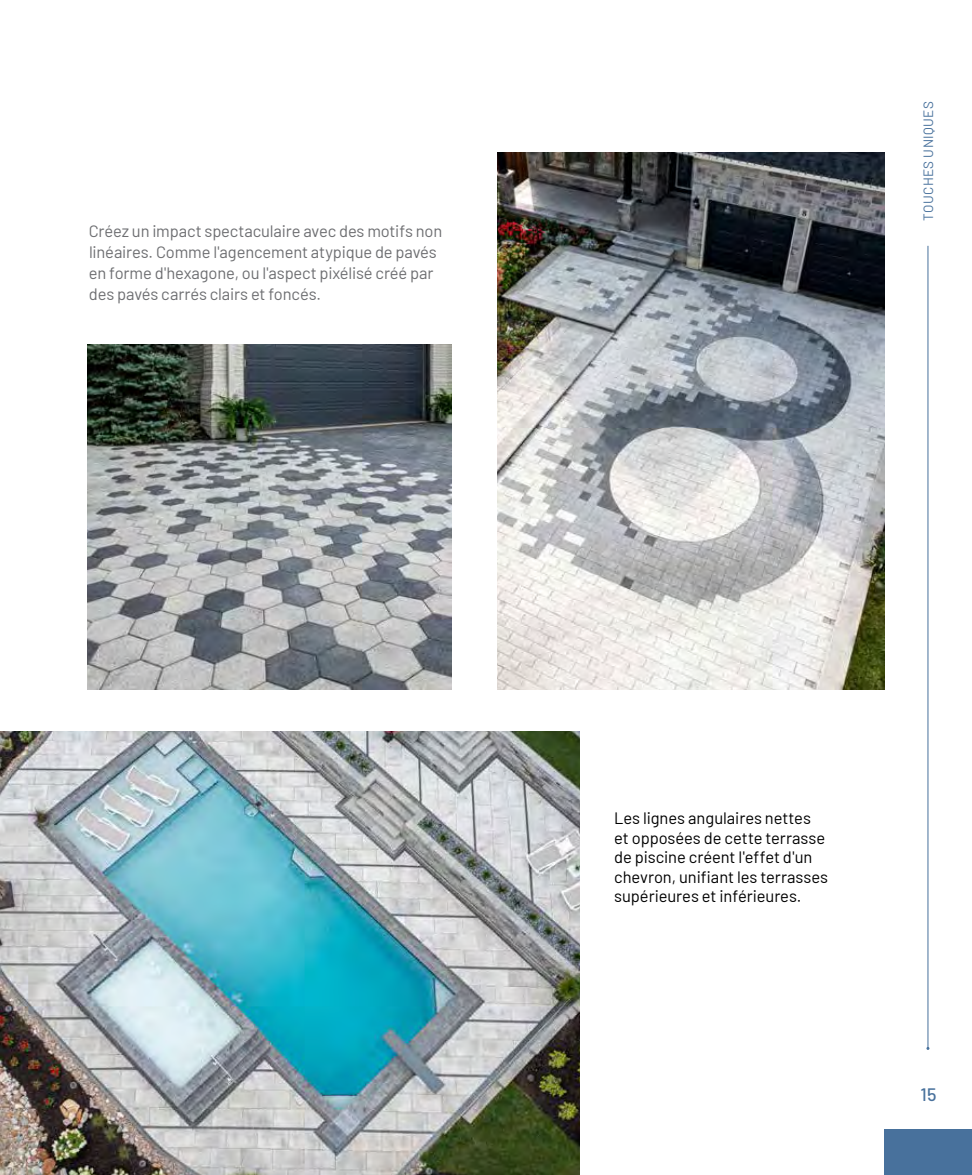
<style>
.page{position:relative;width:972px;height:1175px;background:#fff}
.page>*{position:absolute;margin:0;border:0;box-sizing:border-box;transform-origin:0 0}
.t1{font:500 18px "Barlow";color:#48719c}
.t2{font:16.5px/21px "Barlow";letter-spacing:-.01em;color:#6d6e71}
.t3{font:16.5px/19.5px "Barlow";letter-spacing:-.005em;color:#000}
.t4{font:13.5px "Barlow";letter-spacing:.025em;color:#48719c}
</style>
<div class="page">
<img style="left:88px;top:344px;width:363px;height:345px">
<img style="left:498px;top:153px;width:386px;height:536px">
<img style="left:0;top:731px;width:579px;height:443px">
<div style="left:884px;top:1129px;width:88px;height:45px;background:#48719c"></div>
<hr style="left:928px;top:246px;width:1px;height:802px;background:#48719c">
<p class="t2" style="left:89px;top:219px;width:355px">Créez un impact spectaculaire avec des motifs non linéaires. Comme l'agencement atypique de pavés en forme d'hexagone, ou l'aspect pixélisé créé par des pavés carrés clairs et foncés.</p>
<p class="t4" style="left:919px;top:221px;width:121px;rotate:-90deg">TOUCHES UNIQUES</p>
<p class="t3" style="left:614px;top:807px;width:215px">Les lignes angulaires nettes et opposées de cette terrasse de piscine créent l'effet d'un chevron, unifiant les terrasses supérieures et inférieures.</p>
<p class="t1" style="left:921px;top:1081px;width:18px">15</p>
</div>
